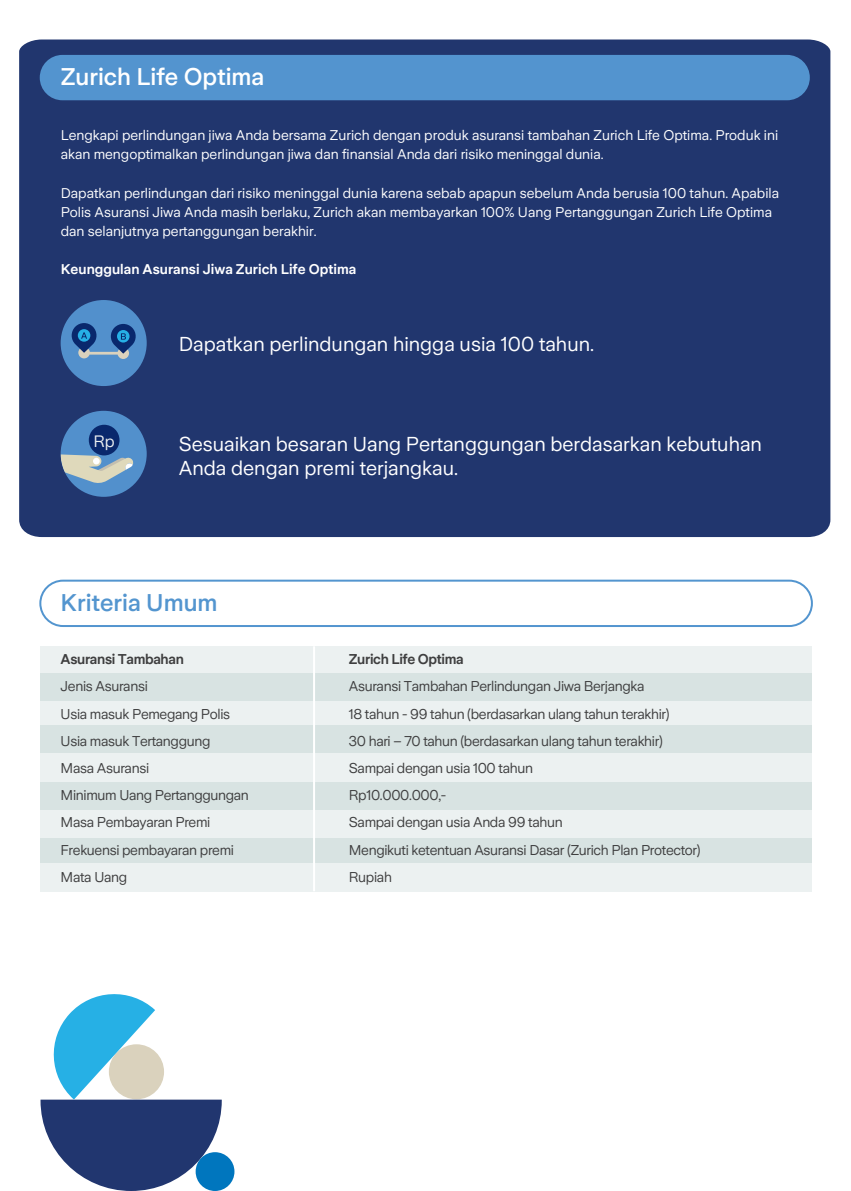
<style>
.page{position:relative;width:851px;height:1191px;background:#fff}
.page>*{position:absolute;margin:0;border:0;box-sizing:border-box;transform-origin:0 0}
.t1{font:500 24px "Zurich Sans";color:#fff}
.t2{font:500 24px "Zurich Sans";color:#5395cf}
.t3{font:20px/24px "Zurich Sans";color:#fff}
.t4{font:16.4px "Zurich Sans";color:#edf0f1}
.t5{font:14.2px "Zurich Sans";letter-spacing:-.025em;color:#3e3e3f}
.t6{font:600 14.2px "Zurich Sans";letter-spacing:-.025em;color:#3e3e3f}
.t7{font:14px/19.2px "Zurich Sans";color:#fff}
.t8{font:600 14px "Zurich Sans";color:#fff}
</style>
<div class="page">
<div style="left:40px;top:646px;width:771px;height:27px;background:#ecf1f1"></div>
<div style="left:40px;top:673px;width:771px;height:27px;background:#d8e3e2"></div>
<div style="left:40px;top:700px;width:771px;height:25px;background:#ecf1f1"></div>
<div style="left:40px;top:725px;width:771px;height:28px;background:#d8e3e2"></div>
<div style="left:40px;top:753px;width:771px;height:28px;background:#ecf1f1"></div>
<div style="left:40px;top:781px;width:771px;height:29px;background:#d8e3e2"></div>
<div style="left:40px;top:810px;width:771px;height:28px;background:#ecf1f1"></div>
<div style="left:40px;top:838px;width:771px;height:25px;background:#d8e3e2"></div>
<div style="left:40px;top:863px;width:771px;height:28px;background:#ecf1f1"></div>
<div style="left:19px;top:39px;width:811px;height:498px;background:#21366e"></div>
<div style="left:40px;top:55px;width:769px;height:45px;background:#5394cf;border-radius:23px"></div>
<div style="left:39px;top:579px;width:773px;height:48px;border:2px solid #5395cf;border-radius:23px"></div>
<hr style="left:313px;top:646px;width:2px;height:245px;background:#fff">
<div style="left:61px;top:300px;width:86px;height:86px;background:#5290cc;border-radius:50%"></div>
<svg style="left:72px;top:323px;width:64px;height:36px"></svg>
<div style="left:61px;top:411px;width:86px;height:86px;background:#5290cc;border-radius:50%"></div>
<div style="left:89px;top:425px;width:30px;height:30px;background:#09286d;border-radius:50%"></div>
<svg style="left:61px;top:454px;width:72px;height:29px"></svg>
<div style="left:93px;top:458px;width:7px;height:6px;background:#fff;border-radius:50%"></div>
<svg style="left:40px;top:994px;width:182px;height:197px"></svg>
<div style="left:196px;top:1152px;width:38px;height:39px;background:#0076be;border-radius:50%"></div>
<h1 class="t1" style="left:61px;top:64px;width:205px">Zurich Life Optima</h1>
<p class="t7" style="left:61px;top:126px;width:719px">Lengkapi perlindungan jiwa Anda bersama Zurich dengan produk asuransi tambahan Zurich Life Optima. Produk ini akan mengoptimalkan perlindungan jiwa dan finansial Anda dari risiko meninggal dunia.</p>
<p class="t7" style="left:61px;top:183px;width:719px">Dapatkan perlindungan dari risiko meninggal dunia karena sebab apapun sebelum Anda berusia 100 tahun. Apabila<br>Polis Asuransi Jiwa Anda masih berlaku, Zurich akan membayarkan 100% Uang Pertanggungan Zurich Life Optima dan selanjutnya pertanggungan berakhir.</p>
<p class="t8" style="left:61px;top:262px;width:297px">Keunggulan Asuransi Jiwa Zurich Life Optima</p>
<p class="t4" style="left:93px;top:433px;width:23px">Rp</p>
<h2 class="t3" style="left:179px;top:332px;width:417px">Dapatkan perlindungan hingga usia 100 tahun.</h2>
<h2 class="t3" style="left:179px;top:432px;width:584px">Sesuaikan besaran Uang Pertanggungan berdasarkan kebutuhan<br>Anda dengan premi terjangkau.</h2>
<h1 class="t2" style="left:61px;top:589px;width:158px">Kriteria Umum</h1>
<p class="t6" style="left:61px;top:651px;width:125px">Asuransi Tambahan</p>
<p class="t6" style="left:349px;top:651px;width:116px">Zurich Life Optima</p>
<p class="t5" style="left:61px;top:678px;width:89px">Jenis Asuransi</p>
<p class="t5" style="left:349px;top:678px;width:297px">Asuransi Tambahan Perlindungan Jiwa Berjangka</p>
<p class="t5" style="left:61px;top:706px;width:171px">Usia masuk Pemegang Polis</p>
<p class="t5" style="left:349px;top:706px;width:322px">18 tahun - 99 tahun (berdasarkan ulang tahun terakhir)</p>
<p class="t5" style="left:61px;top:733px;width:151px">Usia masuk Tertanggung</p>
<p class="t5" style="left:349px;top:733px;width:315px">30 hari – 70 tahun (berdasarkan ulang tahun terakhir)</p>
<p class="t5" style="left:61px;top:760px;width:90px">Masa Asuransi</p>
<p class="t5" style="left:349px;top:760px;width:186px">Sampai dengan usia 100 tahun</p>
<p class="t5" style="left:61px;top:787px;width:190px">Minimum Uang Pertanggungan</p>
<p class="t5" style="left:349px;top:787px;width:99px">Rp10.000.000,-</p>
<p class="t5" style="left:61px;top:814px;width:151px">Masa Pembayaran Premi</p>
<p class="t5" style="left:349px;top:814px;width:215px">Sampai dengan usia Anda 99 tahun</p>
<p class="t5" style="left:61px;top:842px;width:175px">Frekuensi pembayaran premi</p>
<p class="t5" style="left:349px;top:842px;width:353px">Mengikuti ketentuan Asuransi Dasar (Zurich Plan Protector)</p>
<p class="t5" style="left:61px;top:869px;width:68px">Mata Uang</p>
<p class="t5" style="left:349px;top:869px;width:45px">Rupiah</p>
</div>
